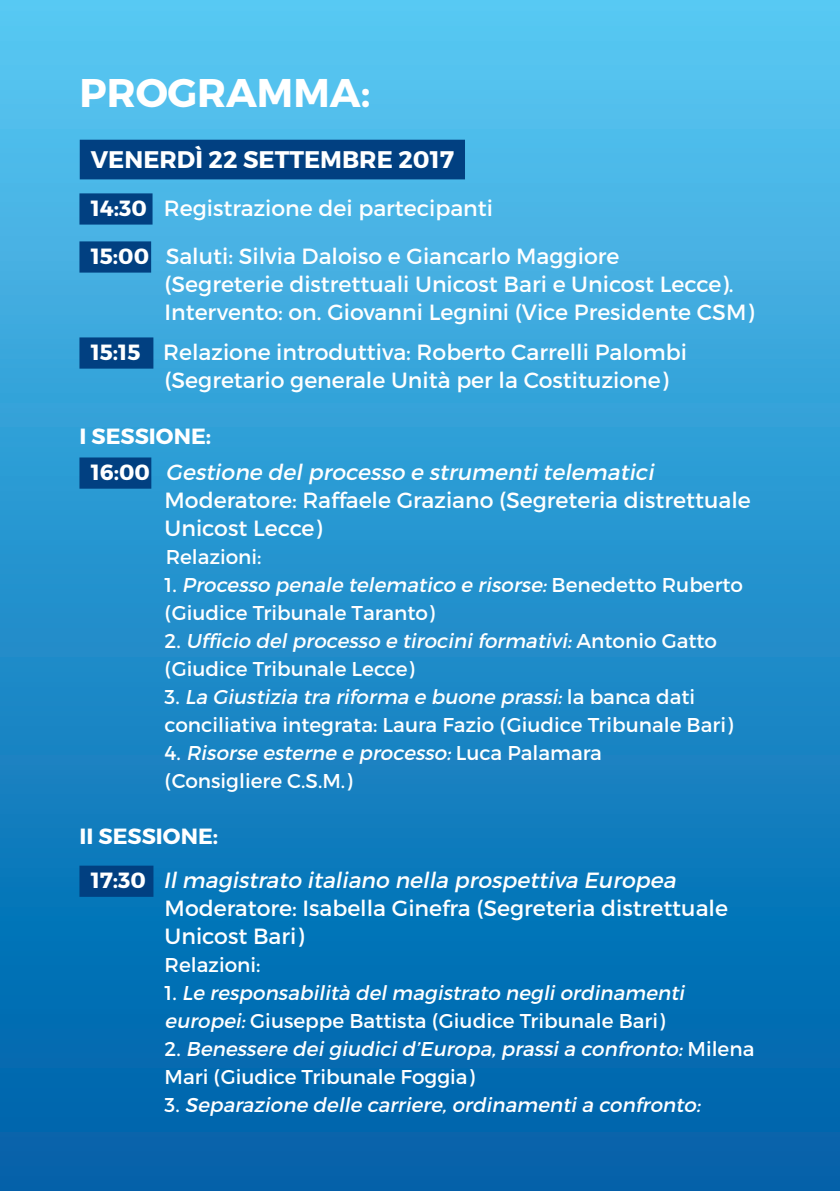
<style>
.page{position:relative;width:840px;height:1191px;background:#fff}
.page>*{position:absolute;margin:0;border:0;box-sizing:border-box;transform-origin:0 0}
.t1{font:700 40px "Montserrat";color:#fff}
.t2{font:700 24px "Montserrat";color:#fff}
.t3{font:22px/28px "Montserrat";color:#fff}
.t4{font:italic 22px "Montserrat";color:#fff}
.t5{font:700 22px "Montserrat";color:#fff}
.t6{font:20px/28px "Montserrat";color:#fff}
.t7{font:italic 20px/28px "Montserrat";color:#fff}
.s1{font-weight:700}
.s2{font-weight:700;font-style:normal}
.s3{font-style:italic}
.s4{font-style:normal}
</style>
<div class="page">
<div style="left:0;top:0;width:839px;height:1191px;background:linear-gradient(to bottom,#57c7f3,#005da7)"></div>
<div style="left:80px;top:140px;width:384px;height:39px;background:#014081"></div>
<div style="left:79px;top:193px;width:73px;height:32px;background:#014081"></div>
<div style="left:79px;top:241px;width:72px;height:32px;background:#014081"></div>
<div style="left:79px;top:337px;width:74px;height:32px;background:#014081"></div>
<div style="left:79px;top:457px;width:72px;height:32px;background:#014081"></div>
<div style="left:79px;top:865px;width:74px;height:32px;background:#014081"></div>
<p class="t1" style="left:79px;top:68px;width:292px">PROGRAMMA:</p>
<p class="t2" style="left:91px;top:145px;width:364px">VENERDÌ 22 SETTEMBRE 2017</p>
<p class="t3" style="left:91px;top:194px;width:403px"><span class="s1">14:30</span> Registrazione dei partecipanti</p>
<p class="t3" style="left:91px;top:242px;width:529px"><span class="s1">15:00</span> Saluti: Silvia Daloiso e Giancarlo Maggiore</p>
<p class="t3" style="left:164px;top:270px;width:590px">(Segreterie distrettuali Unicost Bari e Unicost Lecce).<br>Intervento: on. Giovanni Legnini (Vice Presidente CSM)</p>
<p class="t3" style="left:91px;top:338px;width:597px"><span class="s1">15:15</span> Relazione introduttiva: Roberto Carrelli Palombi</p>
<p class="t3" style="left:164px;top:366px;width:505px">(Segretario generale Unità per la Costituzione)</p>
<p class="t5" style="left:79px;top:423px;width:133px">I SESSIONE:</p>
<p class="t4" style="left:91px;top:459px;width:568px"><span class="s2">1 6 : 0 0</span> Gestione delprocesso e strumentitelematici</p>
<p class="t3" style="left:164px;top:486px;width:587px">Moderatore: Raffaele Graziano (Segreteria distrettuale<br>Unicost Lecce)</p>
<p class="t6" style="left:165px;top:543px;width:97px">Relazioni:</p>
<p class="t6" style="left:164px;top:571px;width:579px">1 . <span class="s3">Processo penale telematico e risorse:</span>B e n e d e t t o R u b e rt o (Giudice Tribunale Taranto)</p>
<p class="t6" style="left:164px;top:627px;width:553px">2 . <span class="s3">Ufficio delprocesso e tirociniformativi:</span>A n t o n i o G a t t o (Giudice Tribunale Lecce)</p>
<p class="t6" style="left:164px;top:683px;width:569px">3 . <span class="s3">La Giustizia tra riforma e buone prassi:</span>l a b a n c a d a t i conciliativa integrata: Laura Fazio (Giudice Tribunale Bari)</p>
<p class="t7" style="left:164px;top:739px;width:438px"><span class="s4">4 .</span> Risorse esterne e processo:<span class="s4">L u c a P a l a m a ra</span></p>
<p class="t6" style="left:164px;top:767px;width:189px">(Consigliere C.S.M.)</p>
<p class="t5" style="left:79px;top:823px;width:140px">II SESSIONE:</p>
<p class="t4" style="left:91px;top:867px;width:590px"><span class="s2">1 7 : 3 0</span> Ilmagistrato italiano nella prospettiva Europea</p>
<p class="t3" style="left:164px;top:894px;width:564px">Moderatore: Isabella Ginefra (Segreteria distrettuale</p>
<p class="t3" style="left:164px;top:922px;width:141px">Unicost Bari)</p>
<p class="t6" style="left:164px;top:951px;width:97px">Relazioni:</p>
<p class="t7" style="left:164px;top:979px;width:525px"><span class="s4">1 .</span> Le responsabilità delmagistrato negliordinamenti europei:<span class="s4">Giuseppe Battista (Giudice Tribunale Bari)</span></p>
<p class="t7" style="left:164px;top:1035px;width:591px"><span class="s4">2 .</span> Benessere deigiudicid’Europa,prassia confronto:<span class="s4">M i l e n a<br>Mari (Giudice Tribunale Foggia)</span></p>
<p class="t7" style="left:164px;top:1091px;width:541px"><span class="s4">3 .</span> Separazione delle carriere,ordinamentia confronto:</p>
</div>
